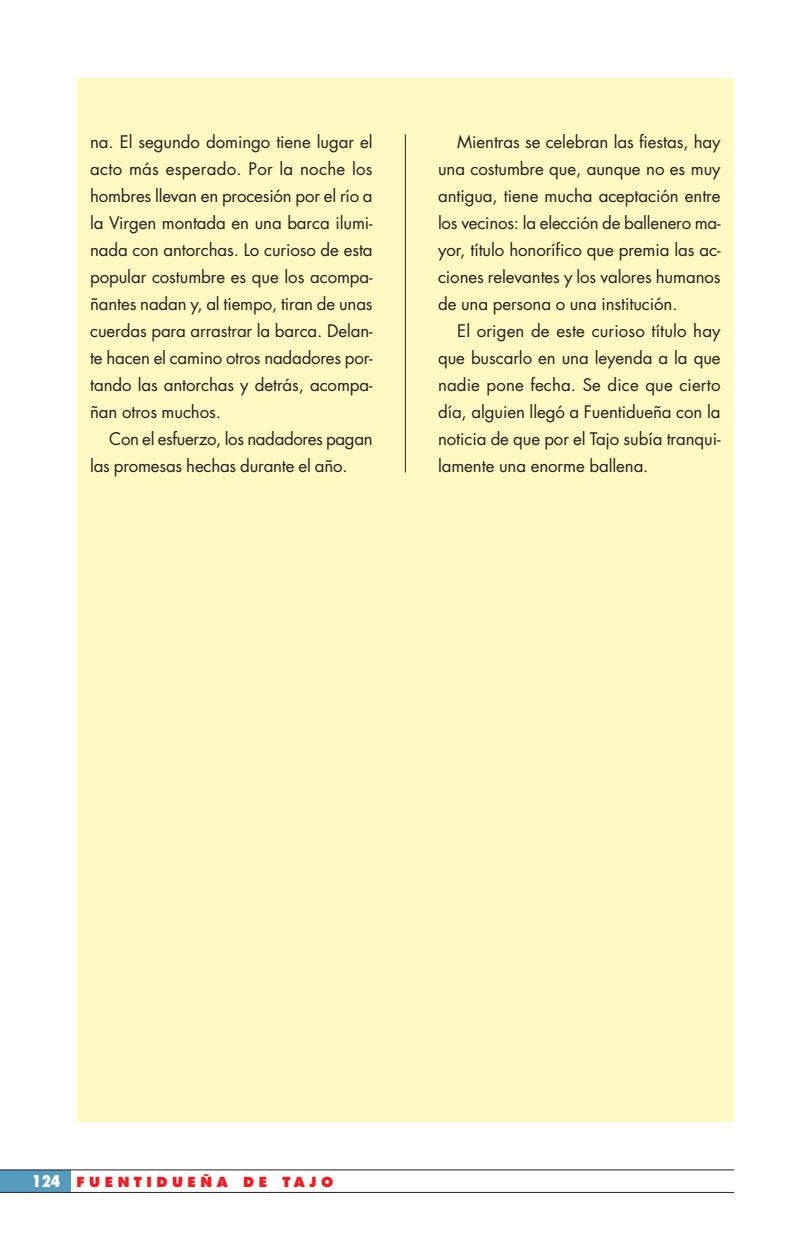
<style>
.page{position:relative;width:798px;height:1244px;background:#fff}
.page>*{position:absolute;margin:0;border:0;box-sizing:border-box;transform-origin:0 0}
.t1{font:16.88px "Futura";letter-spacing:-.005em;color:#231f1f}
.t2{font:16.88px "Futura";letter-spacing:.015em;color:#231f1f}
.t3{font:800 13.5px "Futura";letter-spacing:.335em;color:#ee1c24}
.s1{font-stretch:condensed;font-size:15.75px;color:#fff}
</style>
<div class="page">
<div style="left:77px;top:78px;width:656px;height:1043px;background:#fffac2"></div>
<div style="left:0;top:1170px;width:70px;height:22px;background:#559bbe"></div>
<hr style="left:0;top:1192px;width:733px;height:1px;background:#231f1f">
<hr style="left:0;top:1169px;width:733px;height:1px;background:#231f1f">
<hr style="left:405px;top:134px;width:1px;height:338px;background:#231f1f">
<p class="t1" style="left:90px;top:134px;width:284px">na. El segundo domingo tiene lugar el</p>
<p class="t2" style="left:90px;top:161px;width:284px">acto más esperado. Por la noche los</p>
<p class="t1" style="left:90px;top:188px;width:284px">hombres llevan en procesión por el río a</p>
<p class="t1" style="left:90px;top:215px;width:284px">la Virgen montada en una barca ilumi-</p>
<p class="t1" style="left:90px;top:242px;width:284px">nada con antorchas. Lo curioso de esta</p>
<p class="t1" style="left:90px;top:269px;width:284px">popular costumbre es que los acompa-</p>
<p class="t1" style="left:90px;top:296px;width:284px">ñantes nadan y, al tiempo, tiran de unas</p>
<p class="t1" style="left:90px;top:323px;width:284px">cuerdas para arrastrar la barca. Delan-</p>
<p class="t1" style="left:90px;top:350px;width:284px">te hacen el camino otros nadadores por-</p>
<p class="t1" style="left:90px;top:377px;width:284px">tando las antorchas y detrás, acompa-</p>
<p class="t1" style="left:90px;top:404px;width:132px">ñan otros muchos.</p>
<p class="t1" style="left:109px;top:431px;width:265px">Con el esfuerzo, los nadadores pagan</p>
<p class="t1" style="left:90px;top:458px;width:259px">las promesas hechas durante el año.</p>
<p class="t1" style="left:457px;top:134px;width:265px">Mientras se celebran las fiestas, hay</p>
<p class="t1" style="left:438px;top:161px;width:284px">una costumbre que, aunque no es muy</p>
<p class="t1" style="left:438px;top:188px;width:284px">antigua, tiene mucha aceptación entre</p>
<p class="t1" style="left:438px;top:215px;width:284px">los vecinos: la elección de ballenero ma-</p>
<p class="t1" style="left:438px;top:242px;width:284px">yor, título honorífico que premia las ac-</p>
<p class="t1" style="left:438px;top:269px;width:284px">ciones relevantes y los valores humanos</p>
<p class="t1" style="left:438px;top:296px;width:241px">de una persona o una institución.</p>
<p class="t1" style="left:457px;top:323px;width:265px">El origen de este curioso título hay</p>
<p class="t1" style="left:438px;top:350px;width:284px">que buscarlo en una leyenda a la que</p>
<p class="t1" style="left:438px;top:377px;width:284px">nadie pone fecha. Se dice que cierto</p>
<p class="t1" style="left:438px;top:404px;width:284px">día, alguien llegó a Fuentidueña con la</p>
<p class="t1" style="left:438px;top:431px;width:284px">noticia de que por el Tajo subía tranqui-</p>
<p class="t1" style="left:438px;top:458px;width:212px">lamente una enorme ballena.</p>
<p class="t3" style="left:32px;top:1176px;width:303px"><span class="s1">124</span> FUENTIDUEÑA DE TAJO</p>
</div>
